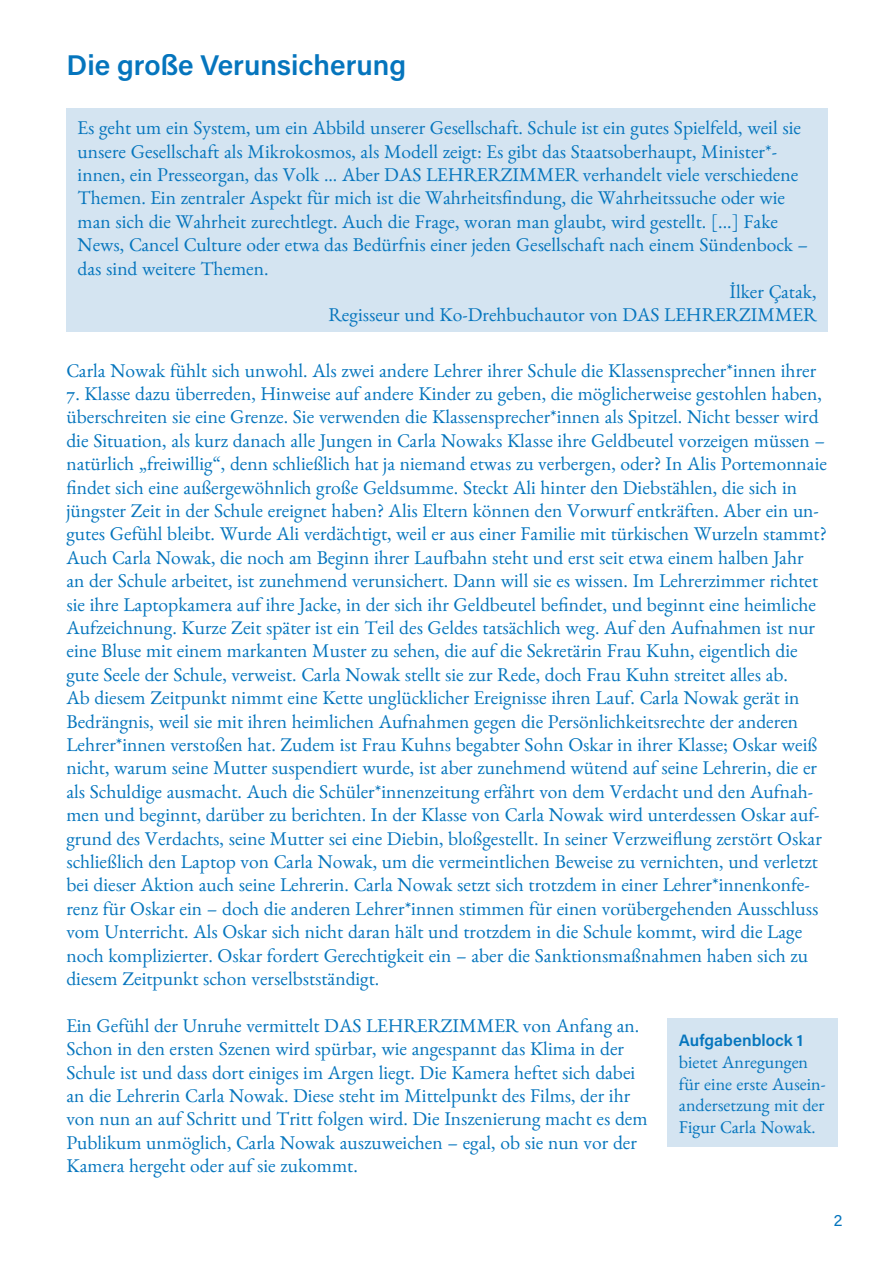
<style>
.page{position:relative;width:893px;height:1263px;background:#fff}
.page>*{position:absolute;margin:0;border:0;box-sizing:border-box;transform-origin:0 0}
.t1{font:28.5px "Acumin Variable Concept";color:#0575bd}
.t2{font:19.5px/23.4px "Benne";color:#0575bd}
.t3{font:18px/21.6px "Benne";color:#0575bd}
.t4{font:16.5px "Acumin Variable Concept";color:#0575bd}
</style>
<div class="page">
<div style="left:66px;top:108px;width:762px;height:224px;background:#d4e4f1"></div>
<div style="left:668px;top:1018px;width:170px;height:129px;background:#d4e4f1"></div>
<p class="t1" style="left:66px;top:45px;width:341px">Die große Verunsicherung</p>
<p class="t2" style="left:78px;top:116px;width:732px">Es geht um ein System, um ein Abbild unserer Gesellschaft. Schule ist ein gutes Spielfeld, weil sie unsere Gesellschaft als Mikrokosmos, als Modell zeigt: Es gibt das Staatsoberhaupt, Minister*- innen, ein Presseorgan, das Volk ... Aber DAS LEHRERZIMMER verhandelt viele verschiedene Themen. Ein zentraler Aspekt für mich ist die Wahrheitsfindung, die Wahrheitssuche oder wie man sich die Wahrheit zurechtlegt. Auch die Frage, woran man glaubt, wird gestellt. [...] Fake News, Cancel Culture oder etwa das Bedürfnis einer jeden Gesellschaft nach einem Sündenbock – das sind weitere Themen.</p>
<p class="t2" style="left:729px;top:280px;width:88px">İlker Çatak,</p>
<p class="t2" style="left:328px;top:303px;width:489px">Regisseur und Ko-Drehbuchautor von DAS LEHRERZIMMER</p>
<p class="t2" style="left:66px;top:358px;width:751px">Carla Nowak fühlt sich unwohl. Als zwei andere Lehrer ihrer Schule die Klassensprecher*innen ihrer</p>
<p class="t2" style="left:66px;top:382px;width:762px">7. Klasse dazu überreden, Hinweise auf andere Kinder zu geben, die möglicherweise gestohlen haben, überschreiten sie eine Grenze. Sie verwenden die Klassensprecher*innen als Spitzel. Nicht besser wird die Situation, als kurz danach alle Jungen in Carla Nowaks Klasse ihre Geldbeutel vorzeigen müssen – natürlich „freiwillig“, denn schließlich hat ja niemand etwas zu verbergen, oder? In Alis Portemonnaie findet sich eine außergewöhnlich große Geldsumme. Steckt Ali hinter den Diebstählen, die sich in jüngster Zeit in der Schule ereignet haben? Alis Eltern können den Vorwurf entkräften. Aber ein un&shy;gutes Gefühl bleibt. Wurde Ali verdächtigt, weil er aus einer Familie mit türkischen Wurzeln stammt?<br>Auch Carla Nowak, die noch am Beginn ihrer Laufbahn steht und erst seit etwa einem halben Jahr<br>an der Schule arbeitet, ist zunehmend verunsichert. Dann will sie es wissen. Im Lehrerzimmer richtet sie ihre Laptopkamera auf ihre Jacke, in der sich ihr Geldbeutel befindet, und beginnt eine heimliche Aufzeichnung. Kurze Zeit später ist ein Teil des Geldes tatsächlich weg. Auf den Aufnahmen ist nur eine Bluse mit einem markanten Muster zu sehen, die auf die Sekretärin Frau Kuhn, eigentlich die gute Seele der Schule, verweist. Carla Nowak stellt sie zur Rede, doch Frau Kuhn streitet alles ab.<br>Ab diesem Zeitpunkt nimmt eine Kette unglücklicher Ereignisse ihren Lauf. Carla Nowak gerät in Bedrängnis, weil sie mit ihren heimlichen Aufnahmen gegen die Persönlichkeitsrechte der anderen Lehrer*innen verstoßen hat. Zudem ist Frau Kuhns begabter Sohn Oskar in ihrer Klasse; Oskar weiß nicht, warum seine Mutter suspendiert wurde, ist aber zunehmend wütend auf seine Lehrerin, die er als Schuldige ausmacht. Auch die Schüler*innenzeitung erfährt von dem Verdacht und den Aufnah&shy;men und beginnt, darüber zu berichten. In der Klasse von Carla Nowak wird unterdessen Oskar auf&shy;grund des Verdachts, seine Mutter sei eine Diebin, bloßgestellt. In seiner Verzweiflung zerstört Oskar schließlich den Laptop von Carla Nowak, um die vermeintlichen Beweise zu vernichten, und verletzt bei dieser Aktion auch seine Lehrerin. Carla Nowak setzt sich trotzdem in einer Lehrer*innenkonfe&shy;renz für Oskar ein – doch die anderen Lehrer*innen stimmen für einen vorübergehenden Ausschluss vom Unterricht. Als Oskar sich nicht daran hält und trotzdem in die Schule kommt, wird die Lage noch komplizierter. Oskar fordert Gerechtigkeit ein – aber die Sanktionsmaßnahmen haben sich zu diesem Zeitpunkt schon verselbstständigt.</p>
<p class="t2" style="left:66px;top:1013px;width:583px">Ein Gefühl der Unruhe vermittelt DAS LEHRERZIMMER von Anfang an.<br>Schon in den ersten Szenen wird spürbar, wie angespannt das Klima in der Schule ist und dass dort einiges im Argen liegt. Die Kamera heftet sich dabei an die Lehrerin Carla Nowak. Diese steht im Mittelpunkt des Films, der ihr von nun an auf Schritt und Tritt folgen wird. Die Inszenierung macht es dem Publikum unmöglich, Carla Nowak auszuweichen – egal, ob sie nun vor der Kamera hergeht oder auf sie zukommt.</p>
<p class="t4" style="left:679px;top:1029px;width:126px">Aufgabenblock 1</p>
<p class="t3" style="left:679px;top:1051px;width:148px">bietet Anregungen für eine erste Ausein&shy;andersetzung mit der<br>Figur Carla Nowak.</p>
<p class="t4" style="left:834px;top:1209px;width:10px">2</p>
</div>
